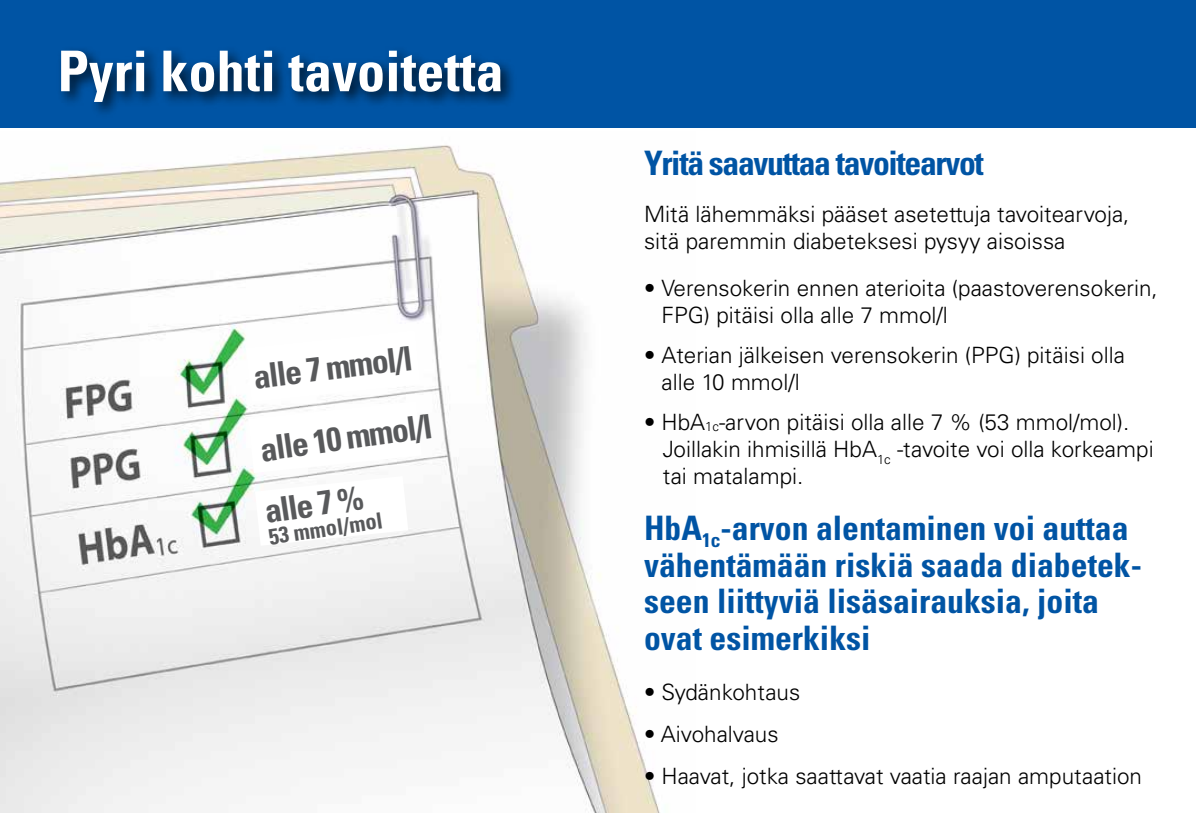
<style>
.page{position:relative;width:1196px;height:836px;background:#fff}
.page>*{position:absolute;margin:0;border:0;box-sizing:border-box;transform-origin:0 0}
.t1{font:700 condensed 56.2px "Univers LT Std";color:#fff}
.t2{font:700 condensed 33.6px/36.4px "Univers LT Std";color:#0054a4}
.t3{font:700 condensed 33.6px "Univers LT Std";color:#58595b}
.t4{font:700 condensed 33.6px "Univers LT Std";letter-spacing:-.04em;color:#0054a4}
.t5{font:300 22.4px/27px "Univers LT Std";color:#000}
.t6{font:700 condensed 22.4px "Univers LT Std";color:#58595b}
</style>
<div class="page">
<div style="left:0;top:0;width:1195px;height:128px;background:#0054a4"></div>
<img style="left:0;top:145px;width:659px;height:666px">
<svg style="left:246px;top:330px;width:175px;height:215px"></svg>
<div style="left:56px;top:46px;width:460px;height:73px;background:#000;opacity:.75"></div>
<h1 class="t1" style="left:58px;top:37px;width:447px">Pyri kohti tavoitetta</h1>
<h2 class="t3" style="left:251px;top:356px;width:161px;rotate:-7deg">alle 7 mmol/l</h2>
<h2 class="t3" style="left:257px;top:429px;width:175px;rotate:-8deg">alle 10 mmol/l</h2>
<h2 class="t3" style="left:262px;top:490px;width:101px;rotate:-8deg">alle 7 %</h2>
<p class="t6" style="left:267px;top:523px;width:116px;rotate:-9deg">53 mmol/mol</p>
<h2 class="t4" style="left:644px;top:142px;width:341px">Yritä saavuttaa tavoitearvot</h2>
<p class="t5" style="left:644px;top:201px;width:487px">Mitä lähemmäksi pääset asetettuja tavoitearvoja, sitä paremmin diabeteksesi pysyy aisoissa</p>
<p class="t5" style="left:661px;top:275px;width:497px;text-indent:-17px">• Verensokerin ennen aterioita (paastoverensokerin,<br>FPG) pitäisi olla alle 7 mmol/l</p>
<p class="t5" style="left:661px;top:341px;width:465px;text-indent:-17px">• Aterian jälkeisen verensokerin (PPG) pitäisi olla alle 10 mmol/l</p>
<p class="t5" style="left:662px;top:408px;width:492px;text-indent:-19px">• HbA<sub>1c</sub>-arvon pitäisi olla alle 7 % (53 mmol/mol).<br>Joillakin ihmisillä HbA<sub>1c</sub> -tavoite voi olla korkeampi tai matalampi.</p>
<h2 class="t2" style="left:644px;top:510px;width:499px">HbA<sub>1c</sub>-arvon alentaminen voi auttaa vähentämään riskiä saada diabetek&shy;seen liittyviä lisäsairauksia, joita ovat esimerkiksi</h2>
<p class="t5" style="left:644px;top:678px;width:158px">• Sydänkohtaus</p>
<p class="t5" style="left:644px;top:720px;width:136px">• Aivohalvaus</p>
<p class="t5" style="left:644px;top:762px;width:499px">• Haavat, jotka saattavat vaatia raajan amputaation</p>
</div>
